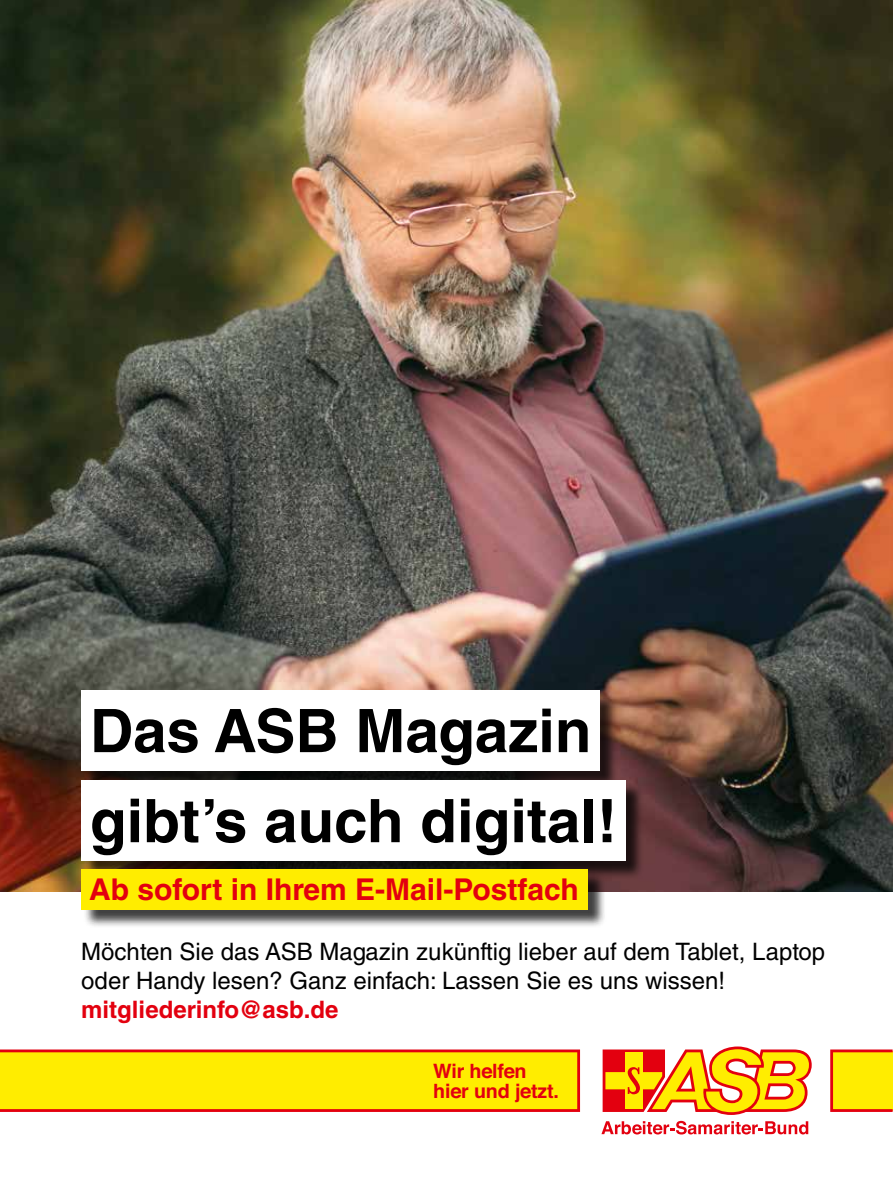
<style>
.page{position:relative;width:893px;height:1183px;background:#fff}
.page>*{position:absolute;margin:0;border:0;box-sizing:border-box;transform-origin:0 0}
.t1{font:700 60px/90px "Helvetica LT Std";color:#000}
.t2{font:700 30px "Helvetica LT Std";color:#e3000f}
.t3{font:24px/28.8px "Helvetica LT Std";color:#000}
.t4{font:700 24px "Helvetica LT Std";color:#e3000f}
.t5{font:700 19.8px/19.8px "Helvetica";letter-spacing:-.01em;color:#e3000f}
</style>
<div class="page">
<img style="left:0;top:0;width:893px;height:891px">
<svg style="left:601px;top:1120px;width:207px;height:14px"></svg>
<svg style="left:603px;top:1046px;width:209px;height:68px"></svg>
<svg style="left:0;top:1049px;width:580px;height:62px;background:#fcdb03"></svg>
<svg style="left:830px;top:1049px;width:63px;height:62px;background:#fbd104"></svg>
<div style="left:83px;top:692px;width:536px;height:97px;background:#000;opacity:.75"></div>
<div style="left:81px;top:690px;width:519px;height:80px;background:#fff"></div>
<div style="left:83px;top:782px;width:562px;height:97px;background:#000;opacity:.75"></div>
<div style="left:81px;top:780px;width:545px;height:80px;background:#fff"></div>
<div style="left:83px;top:870px;width:524px;height:57px;background:#000;opacity:.75"></div>
<div style="left:81px;top:868px;width:507px;height:41px;background:#ffed00"></div>
<h1 class="t1" style="left:90px;top:685px;width:529px">Das ASB Magazin gibt’s auch digital!</h1>
<p class="t2" style="left:89px;top:870px;width:491px">Ab sofort in Ihrem E-Mail-Postfach</p>
<p class="t3" style="left:81px;top:937px;width:745px">Möchten Sie das ASB Magazin zukünftig lieber auf dem Tablet, Laptop oder Handy lesen? Ganz einfach: Lassen Sie es uns wissen!</p>
<p class="t4" style="left:81px;top:994px;width:259px">mitgliederinfo@asb.de</p>
<p class="t5" style="left:433px;top:1060px;width:127px">Wir helfen hier und jetzt.</p>
</div>
